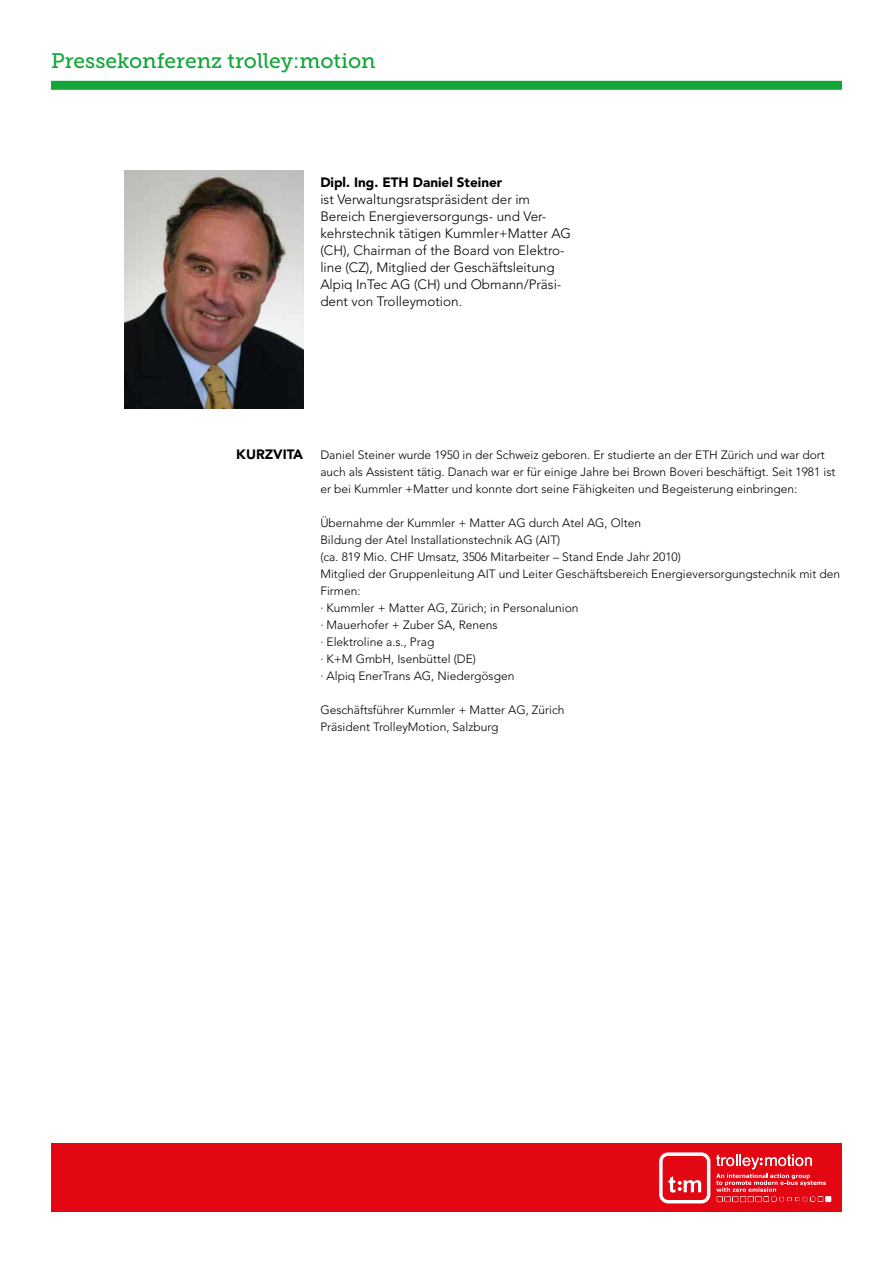
<style>
.page{position:relative;width:893px;height:1263px;background:#fff}
.page>*{position:absolute;margin:0;border:0;box-sizing:border-box;transform-origin:0 0}
.t1{font:21px "Museo Slab 500";color:#13a538}
.t2{font:300 13.5px/17px "Avenir LT Std";color:#000}
.t3{font:900 13.5px "Avenir LT Std";color:#000}
.t4{font:300 12px/17px "Avenir LT Std";color:#000}
</style>
<div class="page">
<div style="left:51px;top:81px;width:791px;height:9px;background:#13a538"></div>
<div style="left:51px;top:1144px;width:791px;height:68px;background:#e30613"></div>
<svg style="left:716px;top:1154px;width:115px;height:48px"></svg>
<svg style="left:659px;top:1152px;width:51px;height:51px"></svg>
<img style="left:125px;top:170px;width:178px;height:238px">
<h1 class="t1" style="left:51px;top:49px;width:326px">Pressekonferenz trolley:motion</h1>
<p class="t3" style="left:320px;top:174px;width:184px">Dipl. Ing. ETH Daniel Steiner</p>
<p class="t2" style="left:320px;top:191px;width:252px">ist Verwaltungsratspräsident der im Bereich Energieversorgungs- und Ver&shy;kehrstechnik tätigen Kummler+Matter AG (CH), Chairman of the Board von Elektro&shy;line (CZ), Mitglied der Geschäftsleitung Alpiq InTec AG (CH) und Obmann/Präsi&shy;dent von Trolleymotion.</p>
<p class="t3" style="left:236px;top:446px;width:69px">KURZVITA</p>
<p class="t4" style="left:320px;top:447px;width:517px">Daniel Steiner wurde 1950 in der Schweiz geboren. Er studierte an der ETH Zürich und war dort auch als Assistent tätig. Danach war er für einige Jahre bei Brown Boveri beschäftigt. Seit 1981 ist er bei Kummler +Matter und konnte dort seine Fähigkeiten und Begeisterung einbringen:</p>
<p class="t4" style="left:320px;top:515px;width:521px">Übernahme der Kummler + Matter AG durch Atel AG, Olten<br>Bildung der Atel Installationstechnik AG (AIT)<br>(ca. 819 Mio. CHF Umsatz, 3506 Mitarbeiter – Stand Ende Jahr 2010)<br>Mitglied der Gruppenleitung AIT und Leiter Geschäftsbereich Energieversorgungstechnik mit den Firmen:<br>· Kummler + Matter AG, Zürich; in Personalunion<br>· Mauerhofer + Zuber SA, Renens<br>· Elektroline a.s., Prag<br>· K+M GmbH, Isenbüttel (DE)<br>· Alpiq EnerTrans AG, Niedergösgen</p>
<p class="t4" style="left:320px;top:702px;width:246px">Geschäftsführer Kummler + Matter AG, Zürich<br>Präsident TrolleyMotion, Salzburg</p>
</div>
